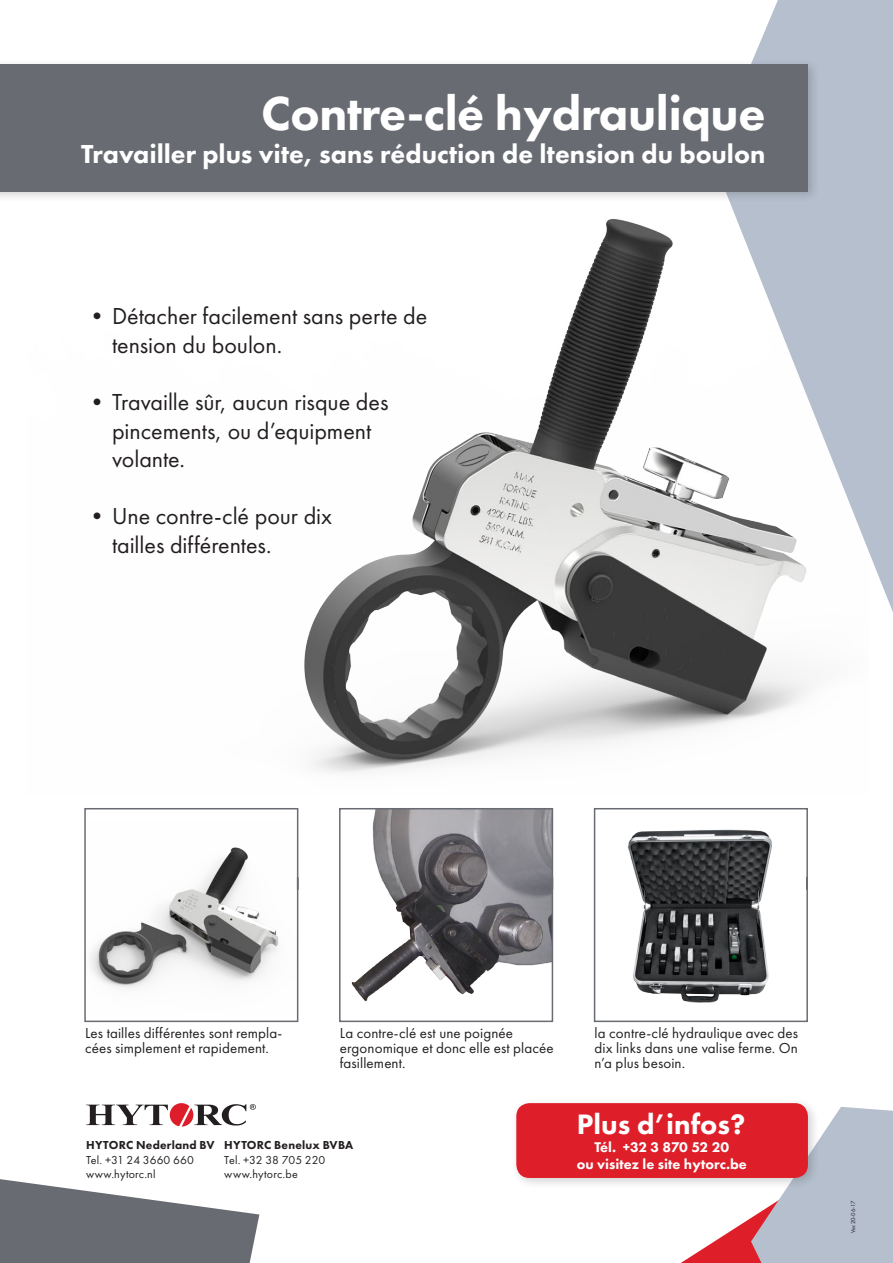
<style>
.page{position:relative;width:893px;height:1263px;background:#fff}
.page>*{position:absolute;margin:0;border:0;box-sizing:border-box;transform-origin:0 0}
.t1{font:800 49.5px "Futura PT";letter-spacing:-.01em;color:#fff}
.t2{font:800 29.1px "Futura PT";color:#fff}
.t3{font:800 27px "Futura PT";color:#fff}
.t4{font:24px/28.5px "Futura PT";color:#231f20}
.HYTORC_Subtitles{font:15px/15px "Futura PT";letter-spacing:.01em;color:#231f20}
.t5{font:800 14.55px "Futura PT";color:#fff}
.t6{font:800 14.55px "Futura PT";letter-spacing:-.03em;color:#fff}
.t7{font:12px "Futura PT";letter-spacing:.015em;color:#231f20}
.t8{font:800 12px "Futura PT";letter-spacing:.02em;color:#231f20}
.t9{font:6px "Futura PT";letter-spacing:-.025em;color:#231f20}
</style>
<div class="page">
<svg style="left:681px;top:1107px;width:212px;height:156px"></svg>
<svg style="left:0;top:1179px;width:259px;height:84px"></svg>
<svg style="left:730px;top:0;width:163px;height:612px;background:#bbc4d1"></svg>
<img style="left:304px;top:207px;width:564px;height:566px">
<svg style="left:339px;top:808px;width:215px;height:215px"></svg>
<svg style="left:84px;top:808px;width:215px;height:215px"></svg>
<svg style="left:593px;top:808px;width:215px;height:215px"></svg>
<div style="left:0;top:58px;width:820px;height:145px;background:#231f20;opacity:.2"></div>
<div style="left:0;top:64px;width:808px;height:127px;background:#696b73"></div>
<svg style="left:86px;top:1103px;width:170px;height:23px"></svg>
<div style="left:511px;top:1098px;width:308px;height:91px;background:#231f20;opacity:.2"></div>
<div style="left:516px;top:1103px;width:292px;height:75px;background:#de1f29;border-radius:13px"></div>
<p class="t1" style="left:261px;top:83px;width:506px">Contre-clé hydraulique</p>
<p class="t3" style="left:81px;top:137px;width:686px">Travailler plus vite, sans réduction de ltension du boulon</p>
<p class="t4" style="left:112px;top:302px;width:317px;text-indent:-27px">•Détacher facilement sans perte de tension du boulon.</p>
<p class="t4" style="left:112px;top:388px;width:278px;text-indent:-27px">•Travaille sûr, aucun risque des pincements, ou d’equipment volante.</p>
<p class="t4" style="left:112px;top:502px;width:222px;text-indent:-27px">•Une contre-clé pour dix tailles différentes.</p>
<p class="HYTORC_Subtitles" style="left:85px;top:1025px;width:199px">Les tailles différentes sont rempla&shy;cées simplement et rapidement.</p>
<p class="HYTORC_Subtitles" style="left:340px;top:1025px;width:215px">La contre-clé est une poignée ergonomique et donc elle est placée fasillement.</p>
<p class="t8" style="left:86px;top:1138px;width:130px">HYTORC Nederland BV</p>
<p class="t7" style="left:86px;top:1152px;width:109px">Tel. +31 24 3660 660</p>
<p class="t7" style="left:86px;top:1167px;width:71px">www.hytorc.nl</p>
<p class="t8" style="left:224px;top:1138px;width:131px">HYTORC Benelux BVBA</p>
<p class="t7" style="left:224px;top:1152px;width:103px">Tel. +32 38 705 220</p>
<p class="t7" style="left:224px;top:1167px;width:75px">www.hytorc.be</p>
<p class="HYTORC_Subtitles" style="left:595px;top:1025px;width:205px;text-align:justify">la contre-clé hydraulique avec des dix links dans une valise ferme. On n’a plus besoin.</p>
<p class="t2" style="left:577px;top:1106px;width:170px">Plus d’infos?</p>
<p class="t6" style="left:594px;top:1138px;width:136px">Tél. +32 3 870 52 20</p>
<p class="t5" style="left:577px;top:1155px;width:172px">ou visitez le site hytorc.be</p>
<p class="t9" style="left:849px;top:1233px;width:34px;rotate:-90deg">Ver.20-06-17</p>
</div>
